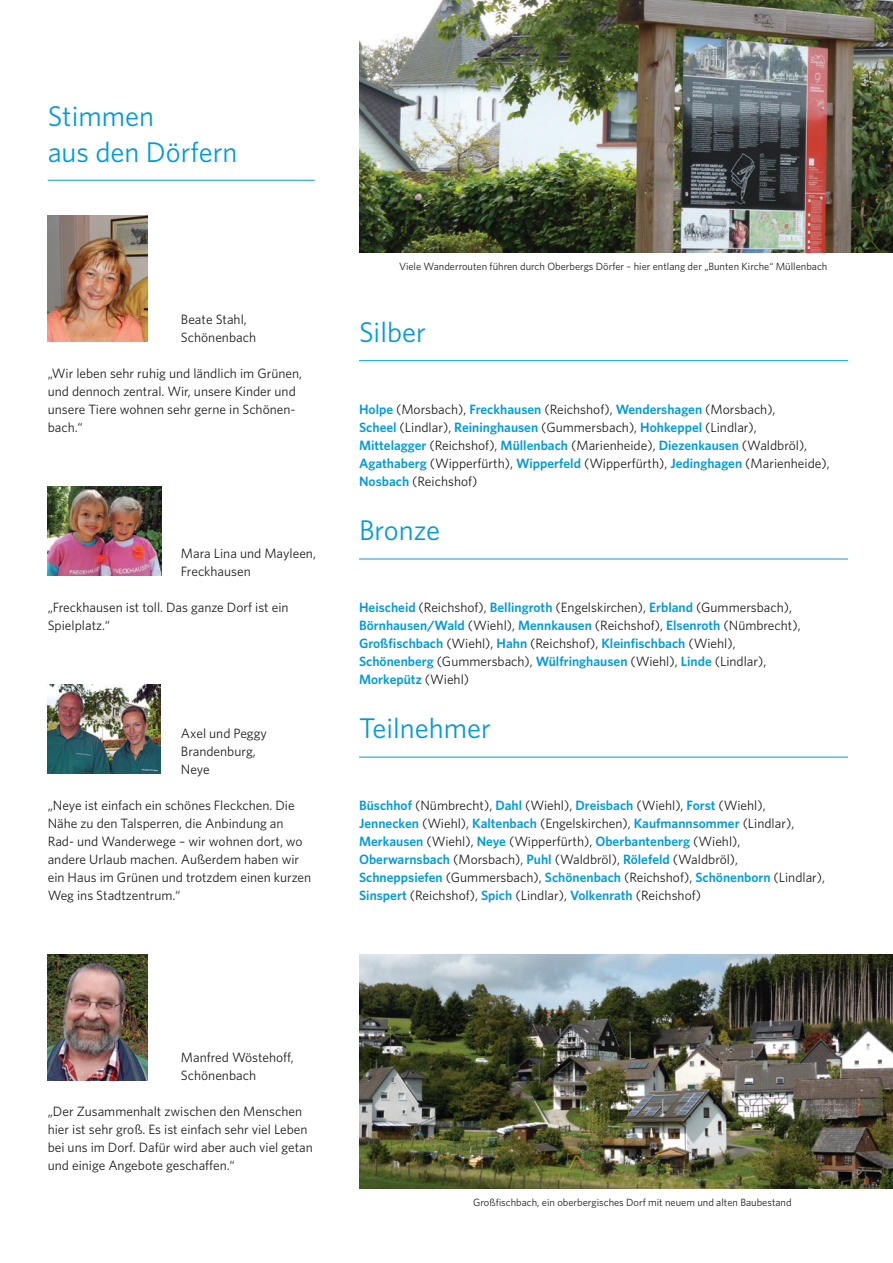
<style>
.page{position:relative;width:893px;height:1263px;background:#fff}
.page>*{position:absolute;margin:0;border:0;box-sizing:border-box;transform-origin:0 0}
.t1{font:28.5px/36px "Whitney";color:#009bde}
.t2{font:13.5px/18px "Whitney";color:#231f20}
.t3{font:10.5px "Whitney";color:#231f20}
.s1{font-weight:600;color:#009bde}
</style>
<div class="page">
<img style="left:48px;top:684px;width:112px;height:89px">
<hr style="left:48px;top:180px;width:267px;height:1px;background:#009bde">
<img style="left:48px;top:955px;width:99px;height:126px">
<img style="left:359px;top:0;width:534px;height:252px">
<img style="left:359px;top:955px;width:534px;height:233px">
<hr style="left:359px;top:360px;width:489px;height:1px;background:#009bde">
<hr style="left:359px;top:559px;width:489px;height:1px;background:#009bde">
<hr style="left:359px;top:757px;width:489px;height:1px;background:#009bde">
<img style="left:48px;top:216px;width:99px;height:125px">
<img style="left:48px;top:486px;width:113px;height:90px">
<h1 class="t1" style="left:48px;top:98px;width:191px">Stimmen<br>aus den Dörfern</h1>
<p class="t2" style="left:181px;top:310px;width:77px">Beate Stahl,<br>Schönenbach</p>
<p class="t2" style="left:48px;top:364px;width:256px">„Wir leben sehr ruhig und ländlich im Grünen, und dennoch zentral. Wir, unsere Kinder und unsere Tiere wohnen sehr gerne in Schönen&shy;bach.“</p>
<p class="t2" style="left:181px;top:544px;width:136px">Mara Lina und Mayleen,<br>Freckhausen</p>
<p class="t2" style="left:48px;top:598px;width:242px">„Freckhausen ist toll. Das ganze Dorf ist ein<br>Spielplatz.“</p>
<p class="t2" style="left:181px;top:724px;width:88px">Axel und Peggy<br>Brandenburg,<br>Neye</p>
<p class="t2" style="left:48px;top:796px;width:265px">„Neye ist einfach ein schönes Fleckchen. Die Nähe zu den Talsperren, die Anbindung an Rad- und Wanderwege – wir wohnen dort, wo andere Urlaub machen. Außerdem haben wir ein Haus im Grünen und trotzdem einen kurzen Weg ins Stadtzentrum.“</p>
<p class="t3" style="left:399px;top:260px;width:430px">Viele Wanderrouten führen durch Oberbergs Dörfer – hier entlang der „Bunten Kirche“ Müllenbach</p>
<h1 class="t1" style="left:359px;top:314px;width:68px">Silber</h1>
<p class="t2" style="left:359px;top:400px;width:472px"><span class="s1">Holpe</span> (Morsbach), <span class="s1">Freckhausen</span> (Reichshof), <span class="s1">Wendershagen</span> (Morsbach),<br><span class="s1">Scheel</span> (Lindlar), <span class="s1">Reininghausen</span> (Gummersbach), <span class="s1">Hohkeppel</span> (Lindlar),<br><span class="s1">Mittelagger</span> (Reichshof), <span class="s1">Müllenbach</span> (Marienheide), <span class="s1">Diezenkausen</span> (Waldbröl), <span class="s1">Agathaberg</span> (Wipperfürth), <span class="s1">Wipperfeld</span> (Wipperfürth), <span class="s1">Jedinghagen</span> (Marienheide), <span class="s1">Nosbach</span> (Reichshof)</p>
<h1 class="t1" style="left:359px;top:512px;width:82px">Bronze</h1>
<p class="t2" style="left:359px;top:598px;width:443px"><span class="s1">Heischeid</span> (Reichshof), <span class="s1">Bellingroth</span> (Engelskirchen), <span class="s1">Erbland</span> (Gummersbach), <span class="s1">Börnhausen/Wald</span> (Wiehl), <span class="s1">Mennkausen</span> (Reichshof), <span class="s1">Elsenroth</span> (Nümbrecht), <span class="s1">Großfischbach</span> (Wiehl), <span class="s1">Hahn</span> (Reichshof), <span class="s1">Kleinfischbach</span> (Wiehl), <span class="s1">Schönenberg</span> (Gummersbach), <span class="s1">Wülfringhausen</span> (Wiehl), <span class="s1">Linde</span> (Lindlar), <span class="s1">Morkepütz</span> (Wiehl)</p>
<h1 class="t1" style="left:359px;top:710px;width:133px">Teilnehmer</h1>
<p class="t2" style="left:359px;top:796px;width:468px"><span class="s1">Büschhof</span> (Nümbrecht), <span class="s1">Dahl</span> (Wiehl), <span class="s1">Dreisbach</span> (Wiehl), <span class="s1">Forst</span> (Wiehl), <span class="s1">Jennecken</span> (Wiehl), <span class="s1">Kaltenbach</span> (Engelskirchen), <span class="s1">Kaufmannsommer</span> (Lindlar), <span class="s1">Merkausen</span> (Wiehl), <span class="s1">Neye</span> (Wipperfürth), <span class="s1">Oberbantenberg</span> (Wiehl), <span class="s1">Oberwarnsbach</span> (Morsbach), <span class="s1">Puhl</span> (Waldbröl), <span class="s1">Rölefeld</span> (Waldbröl), <span class="s1">Schneppsiefen</span> (Gummersbach), <span class="s1">Schönenbach</span> (Reichshof), <span class="s1">Schönenborn</span> (Lindlar), <span class="s1">Sinspert</span> (Reichshof), <span class="s1">Spich</span> (Lindlar), <span class="s1">Volkenrath</span> (Reichshof)</p>
<p class="t2" style="left:181px;top:1048px;width:114px">Manfred Wöstehoff,<br>Schönenbach</p>
<p class="t2" style="left:48px;top:1102px;width:267px">„Der Zusammenhalt zwischen den Menschen hier ist sehr groß. Es ist einfach sehr viel Leben bei uns im Dorf. Dafür wird aber auch viel getan und einige Angebote geschaffen.“</p>
<p class="t3" style="left:473px;top:1196px;width:320px">Großfischbach, ein oberbergisches Dorf mit neuem und alten Baubestand</p>
</div>
